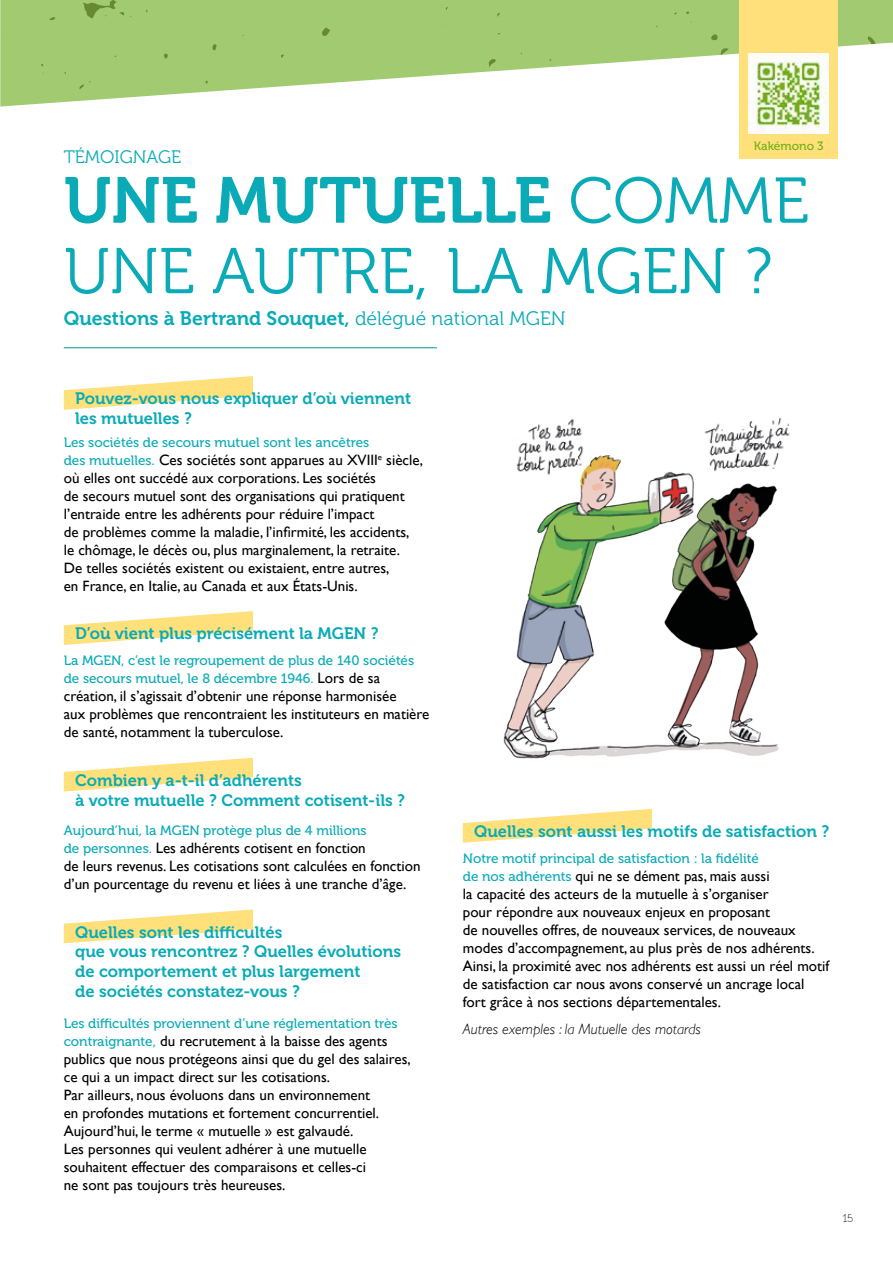
<style>
.page{position:relative;width:893px;height:1263px;background:#fff}
.page>*{position:absolute;margin:0;border:0;box-sizing:border-box;transform-origin:0 0}
.t1{font:64.5px "Museo 700";color:#0aabb7}
.t2{font:64.5px "Museo 300";color:#0aabb7}
.t3{font:19.5px "Museo 700";color:#0aabb7}
.t4{font:18px "Museo 300";color:#0aabb7}
.t5{font:16.5px/19.8px "Museo 700";color:#0aabb7}
.t6{font:15px/18px "Gill Sans";color:#000}
.t7{font:italic 300 15px "Gill Sans";color:#000}
.t8{font:13.5px/18px "Museo 500";color:#0aabb7}
.t9{font:12px "Museo 500";color:#70b017}
.t10{font:300 12px "Swagger";color:#000}
.s1{font-family:"Museo 300"}
.s2{font-family:"Museo 500";font-size:13.5px;color:#0aabb7}
.s3{font-family:"Gill Sans";font-size:15px;color:#000}
</style>
<div class="page">
<hr style="left:64px;top:347px;width:373px;height:1px;background:#009794">
<svg style="left:64px;top:376px;width:189px;height:34px"></svg>
<svg style="left:64px;top:611px;width:189px;height:34px"></svg>
<svg style="left:64px;top:758px;width:189px;height:34px"></svg>
<svg style="left:64px;top:909px;width:189px;height:34px"></svg>
<svg style="left:463px;top:809px;width:189px;height:34px"></svg>
<img style="left:503px;top:418px;width:287px;height:341px">
<svg style="left:0;top:0;width:893px;height:107px;fill:#a2ca70"></svg>
<svg style="left:322px;top:27px;width:8px;height:9px"></svg>
<svg style="left:867px;top:36px;width:9px;height:10px"></svg>
<svg style="left:537px;top:82px;width:7px;height:7px"></svg>
<svg style="left:482px;top:84px;width:7px;height:8px"></svg>
<svg style="left:488px;top:59px;width:8px;height:8px"></svg>
<svg style="left:711px;top:34px;width:7px;height:6px"></svg>
<svg style="left:720px;top:48px;width:9px;height:8px"></svg>
<svg style="left:882px;top:94px;width:5px;height:6px"></svg>
<svg style="left:212px;top:44px;width:5px;height:6px"></svg>
<svg style="left:164px;top:53px;width:4px;height:6px"></svg>
<svg style="left:49px;top:17px;width:7px;height:4px"></svg>
<svg style="left:721px;top:78px;width:3px;height:5px"></svg>
<svg style="left:522px;top:69px;width:4px;height:3px"></svg>
<svg style="left:497px;top:13px;width:3px;height:4px"></svg>
<svg style="left:280px;top:54px;width:4px;height:4px"></svg>
<svg style="left:607px;top:67px;width:4px;height:3px"></svg>
<svg style="left:686px;top:11px;width:3px;height:4px"></svg>
<svg style="left:83px;top:0;width:41px;height:19px"></svg>
<svg style="left:79px;top:81px;width:11px;height:8px"></svg>
<svg style="left:838px;top:76px;width:1px;height:24px"></svg>
<div style="left:740px;top:0;width:98px;height:159px;background:#ffe07b"></div>
<img style="left:749px;top:53px;width:80px;height:80px">
<p class="t9" style="left:754px;top:139px;width:71px">Kakémono 3</p>
<p class="t4" style="left:64px;top:147px;width:119px">TÉMOIGNAGE</p>
<h1 class="t1" style="left:64px;top:165px;width:747px">UNE MUTUELLE <span class="s1">COMME</span></h1>
<h1 class="t2" style="left:64px;top:236px;width:710px">UNE AUTRE, LA MGEN ?</h1>
<h2 class="t3" style="left:64px;top:307px;width:503px">Questions à Bertrand Souquet, <span class="s1">délégué national MGEN</span></h2>
<p class="t5" style="left:75px;top:389px;width:337px">Pouvez-vous nous expliquer d’où viennent les mutuelles ?</p>
<p class="t8" style="left:64px;top:433px;width:307px">Les sociétés de secours mutuel sont les ancêtres</p>
<p class="t6" style="left:64px;top:450px;width:361px"><span class="s2">des mutuelles.</span> Ces sociétés sont apparues au XVIII<sup>e</sup> siècle, où elles ont succédé aux corporations. Les sociétés<br>de secours mutuel sont des organisations qui pratiquent l’entraide entre les adhérents pour réduire l’impact<br>de problèmes comme la maladie, l’infirmité, les accidents, le chômage, le décès ou, plus marginalement, la retraite.<br>De telles sociétés existent ou existaient, entre autres,<br>en France, en Italie, au Canada et aux États-Unis.</p>
<p class="t5" style="left:75px;top:624px;width:305px">D’où vient plus précisément la MGEN ?</p>
<p class="t8" style="left:64px;top:652px;width:352px">La MGEN, c’est le regroupement de plus de 140 sociétés de secours mutuel, le 8 décembre 1946. <span class="s3">Lors de sa</span></p>
<p class="t6" style="left:64px;top:687px;width:367px">création, il s’agissait d’obtenir une réponse harmonisée<br>aux problèmes que rencontraient les instituteurs en matière de santé, notamment la tuberculose.</p>
<p class="t5" style="left:75px;top:770px;width:331px">Combien y a-t-il d’adhérents<br>à votre mutuelle ? Comment cotisent-ils ?</p>
<p class="t8" style="left:64px;top:822px;width:304px">Aujourd’hui, la MGEN protège plus de 4 millions</p>
<p class="t6" style="left:64px;top:839px;width:358px"><span class="s2">de personnes.</span> Les adhérents cotisent en fonction<br>de leurs revenus. Les cotisations sont calculées en fonction d’un pourcentage du revenu et liées à une tranche d’âge.</p>
<p class="t5" style="left:75px;top:922px;width:327px">Quelles sont les difficultés<br>que vous rencontrez ? Quelles évolutions de comportement et plus largement<br>de sociétés constatez-vous ?</p>
<p class="t8" style="left:64px;top:1015px;width:335px">Les difficultés proviennent d’une réglementation très</p>
<p class="t6" style="left:64px;top:1032px;width:348px"><span class="s2">contraignante,</span> du recrutement à la baisse des agents publics que nous protégeons ainsi que du gel des salaires, ce qui a un impact direct sur les cotisations.<br>Par ailleurs, nous évoluons dans un environnement<br>en profondes mutations et fortement concurrentiel.<br>Aujourd’hui, le terme « mutuelle » est galvaudé.<br>Les personnes qui veulent adhérer à une mutuelle souhaitent effectuer des comparaisons et celles-ci<br>ne sont pas toujours très heureuses.</p>
<p class="t5" style="left:474px;top:821px;width:356px">Quelles sont aussi les motifs de satisfaction ?</p>
<p class="t8" style="left:463px;top:850px;width:298px">Notre motif principal de satisfaction : la fidélité</p>
<p class="t6" style="left:463px;top:867px;width:368px"><span class="s2">de nos adhérents</span> qui ne se dément pas, mais aussi<br>la capacité des acteurs de la mutuelle à s’organiser<br>pour répondre aux nouveaux enjeux en proposant<br>de nouvelles offres, de nouveaux services, de nouveaux modes d’accompagnement, au plus près de nos adhérents.<br>Ainsi, la proximité avec nos adhérents est aussi un réel motif de satisfaction car nous avons conservé un ancrage local fort grâce à nos sections départementales.</p>
<p class="t7" style="left:463px;top:1020px;width:239px">Autres exemples : la Mutuelle des motards</p>
<p class="t10" style="left:842px;top:1212px;width:12px">15</p>
</div>
